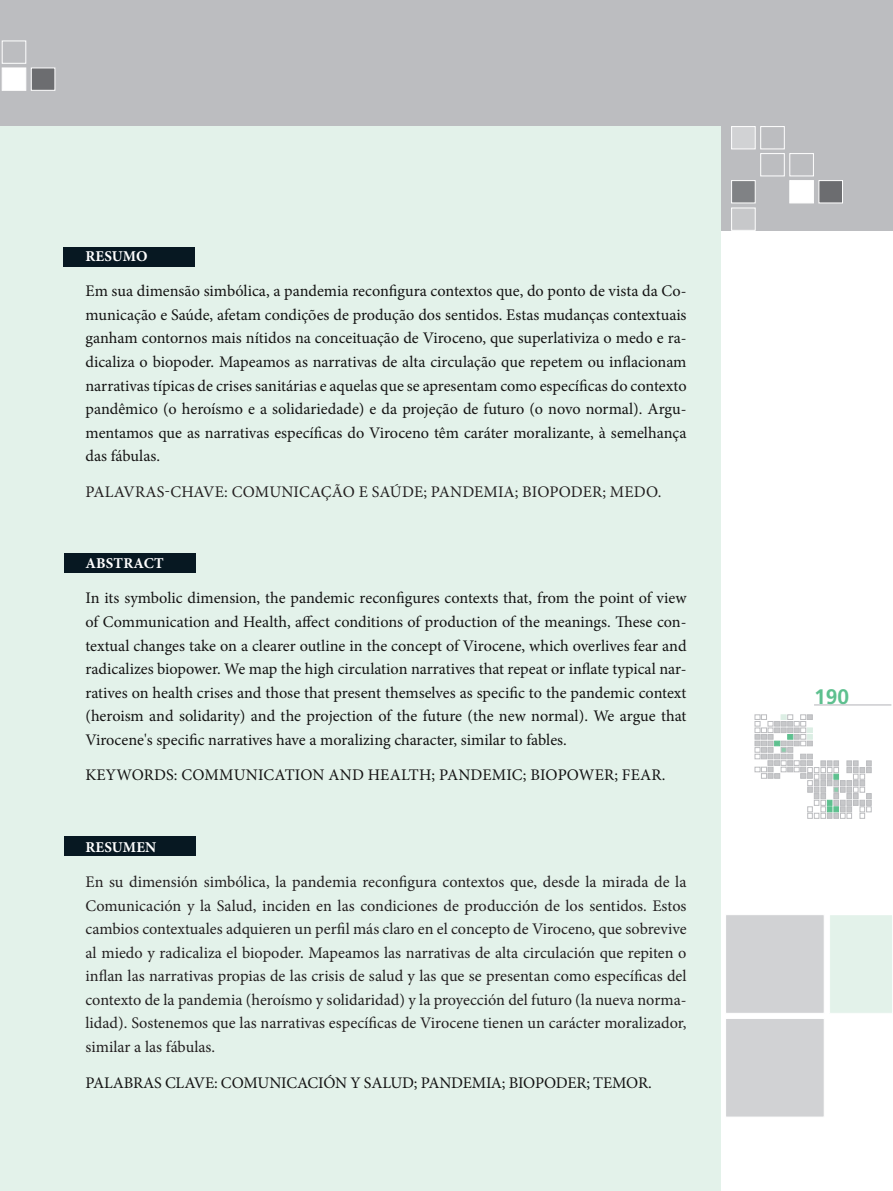
<style>
.page{position:relative;width:893px;height:1191px;background:#fff}
.page>*{position:absolute;margin:0;border:0;box-sizing:border-box;transform-origin:0 0}
.t1{font:700 21px "Frutiger";color:#5ec08f}
.t2{font:16.2px/23.5px "Minion Pro";letter-spacing:-.005em;color:#141313;text-align:justify}
.t3{font:16.2px/23.5px "Minion Pro";color:#231f20;text-align:justify}
.t4{font:700 15px "Minion Pro";letter-spacing:.01em;color:#fff}
</style>
<div class="page">
<svg style="left:755px;top:714px;width:116px;height:104px"></svg>
<hr style="left:814px;top:704px;width:77px;height:1px;background:#b2b3b7">
<div style="left:0;top:0;width:893px;height:230px;background:#bcbdc0"></div>
<div style="left:725px;top:914px;width:100px;height:99px;background:#d1d2d4;border:1px solid #fff"></div>
<div style="left:830px;top:914px;width:63px;height:99px;background:#e3f2ea"></div>
<div style="left:829px;top:914px;width:64px;height:99px;border:1px solid #fff"></div>
<div style="left:731px;top:180px;width:24px;height:23px;background:#808285;border:1px solid #fff"></div>
<div style="left:790px;top:180px;width:24px;height:23px;background:#fff"></div>
<div style="left:819px;top:180px;width:24px;height:23px;background:#6c6d70;border:1px solid #fff"></div>
<div style="left:760px;top:153px;width:24px;height:23px;border:1px solid #fff"></div>
<div style="left:790px;top:153px;width:24px;height:23px;border:1px solid #fff"></div>
<div style="left:731px;top:126px;width:24px;height:23px;background:#d1d2d4;border:1px solid #fff"></div>
<div style="left:760px;top:126px;width:24px;height:23px;border:1px solid #fff"></div>
<div style="left:731px;top:208px;width:24px;height:22px;background:#c7c8ca;border:1px solid #fff"></div>
<div style="left:725px;top:1018px;width:100px;height:99px;background:#d1d2d4;border:1px solid #fff"></div>
<div style="left:0;top:126px;width:721px;height:1065px;background:#e3f2ea"></div>
<div style="left:2px;top:68px;width:24px;height:22px;background:#fff"></div>
<div style="left:31px;top:68px;width:24px;height:22px;background:#6c6d70;border:1px solid #fff"></div>
<div style="left:2px;top:41px;width:24px;height:22px;border:1px solid #fff"></div>
<div style="left:64px;top:247px;width:131px;height:19px;background:#071822"></div>
<div style="left:64px;top:553px;width:131px;height:19px;background:#071822"></div>
<div style="left:64px;top:836px;width:131px;height:20px;background:#071822"></div>
<p class="t4" style="left:86px;top:245px;width:64px">RESUMO</p>
<p class="t2" style="left:85px;top:279px;width:603px">Em sua dimensão simbólica, a pandemia reconfigura contextos que, do ponto de vista da Co&shy;municação e Saúde, afetam condições de produção dos sentidos. Estas mudanças contextuais ganham contornos mais nítidos na conceituação de Viroceno, que superlativiza o medo e ra&shy;dicaliza o biopoder. Mapeamos as narrativas de alta circulação que repetem ou inflacionam narrativas típicas de crises sanitárias e aquelas que se apresentam como específicas do contexto pandêmico (o heroísmo e a solidariedade) e da projeção de futuro (o novo normal). Argu&shy;mentamos que as narrativas específicas do Viroceno têm caráter moralizante, à semelhança das fábulas.</p>
<p class="t3" style="left:86px;top:480px;width:19px">Palavras</p>
<p class="t3" style="left:165px;top:480px;width:18px">-chave</p>
<p class="t3" style="left:224px;top:480px;width:31px">: Comunicação</p>
<p class="t3" style="left:359px;top:480px;width:92px">e Saúde; Pandemia</p>
<p class="t3" style="left:515px;top:480px;width:29px">; Biopoder</p>
<p class="t3" style="left:602px;top:480px;width:35px">; Medo</p>
<p class="t3" style="left:658px;top:480px;width:5px">.</p>
<p class="t4" style="left:86px;top:552px;width:80px">ABSTRACT</p>
<p class="t2" style="left:85px;top:586px;width:603px">In its symbolic dimension, the pandemic reconfigures contexts that, from the point of view of Communication and Health, affect conditions of production of the meanings. These con&shy;textual changes take on a clearer outline in the concept of Virocene, which overlives fear and radicalizes biopower. We map the high circulation narratives that repeat or inflate typical nar&shy;ratives on health crises and those that present themselves as specific to the pandemic context (heroism and solidarity) and the projection of the future (the new normal). We argue that Virocene's specific narratives have a moralizing character, similar to fables.</p>
<p class="t2" style="left:86px;top:763px;width:23px">Keywords</p>
<p class="t2" style="left:174px;top:763px;width:31px">: Communication</p>
<p class="t2" style="left:328px;top:763px;width:13px">and</p>
<p class="t2" style="left:368px;top:763px;width:24px">Health</p>
<p class="t2" style="left:432px;top:763px;width:28px">; Pandemic</p>
<p class="t2" style="left:523px;top:763px;width:29px">; Biopower</p>
<p class="t2" style="left:614px;top:763px;width:28px">; Fear</p>
<p class="t2" style="left:662px;top:763px;width:5px">.</p>
<p class="t4" style="left:86px;top:836px;width:70px">RESUMEN</p>
<p class="t3" style="left:85px;top:870px;width:603px">En su dimensión simbólica, la pandemia reconfigura contextos que, desde la mirada de la Comunicación y la Salud, inciden en las condiciones de producción de los sentidos. Estos cambios contextuales adquieren un perfil más claro en el concepto de Viroceno, que sobrevive al miedo y radicaliza el biopoder. Mapeamos las narrativas de alta circulación que repiten o inflan las narrativas propias de las crisis de salud y las que se presentan como específicas del contexto de la pandemia (heroísmo y solidaridad) y la proyección del futuro (la nueva norma&shy;lidad). Sostenemos que las narrativas específicas de Virocene tienen un carácter moralizador, similar a las fábulas.</p>
<p class="t2" style="left:86px;top:1070px;width:19px">Palabras</p>
<p class="t2" style="left:165px;top:1070px;width:11px">clave</p>
<p class="t2" style="left:214px;top:1070px;width:30px">: Comunicación</p>
<p class="t2" style="left:350px;top:1070px;width:33px">y Salud</p>
<p class="t2" style="left:414px;top:1070px;width:26px">; Pandemia</p>
<p class="t2" style="left:502px;top:1070px;width:27px">; Biopoder</p>
<p class="t2" style="left:586px;top:1070px;width:29px">; Temor</p>
<p class="t2" style="left:648px;top:1070px;width:5px">.</p>
<p class="t1" style="left:814px;top:684px;width:37px">190</p>
</div>
